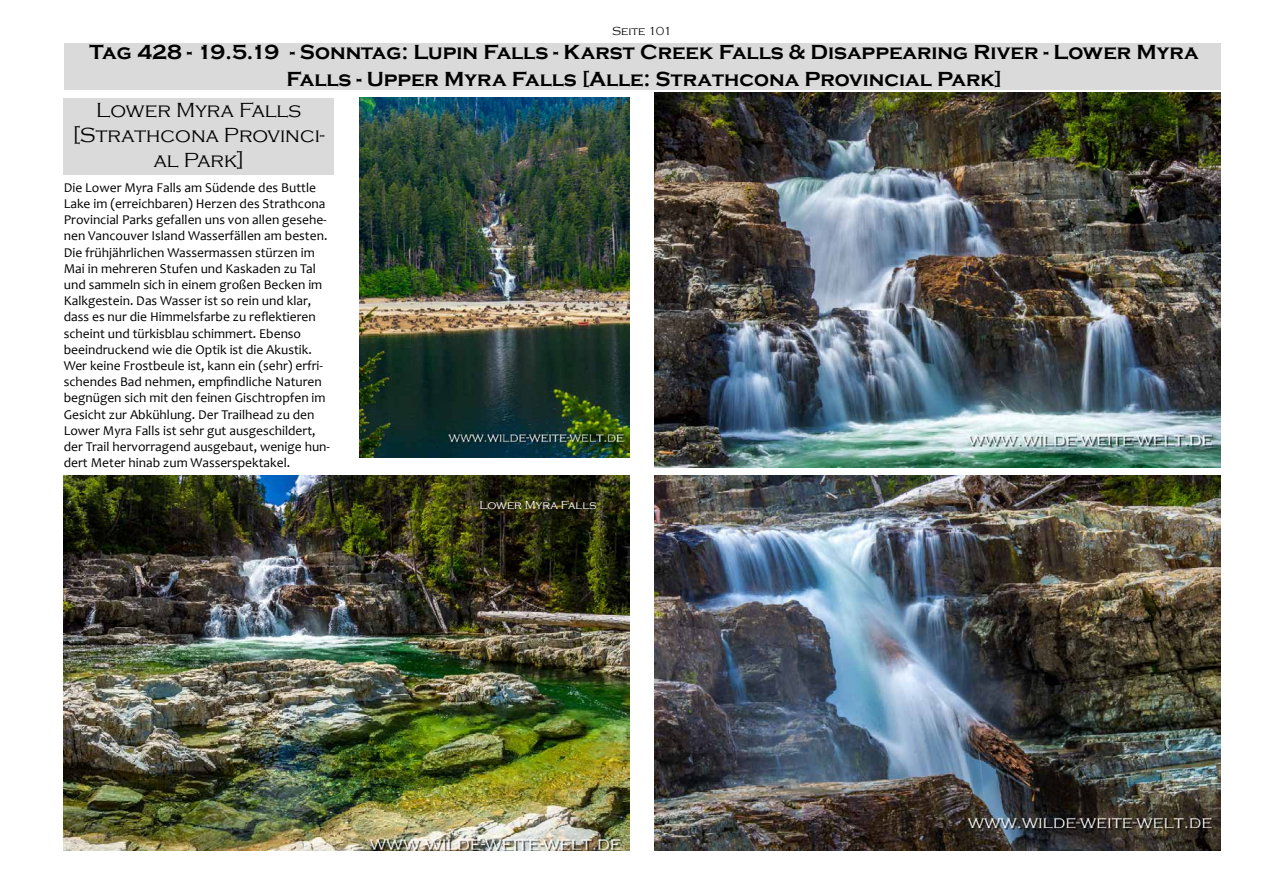
<style>
.page{position:relative;width:1263px;height:893px;background:#fff}
.page>*{position:absolute;margin:0;border:0;box-sizing:border-box;transform-origin:0 0}
.t1{font:700 21px/27px "Copperplate Gothic";color:#000;text-align:center}
.t2{font:300 21px/25.2px "Copperplate Gothic";color:#000;text-align:center}
.t3{font:13.5px/16.2px "Candara";color:#000}
.t4{font:300 12px "Copperplate Gothic";color:#fff}
.t5{font:300 12px "Copperplate Gothic";color:#000}
</style>
<div class="page">
<div style="left:64px;top:43px;width:1156px;height:47px;background:#dadada"></div>
<div style="left:64px;top:98px;width:270px;height:76px;background:#dadada"></div>
<img style="left:359px;top:98px;width:270px;height:359px">
<img style="left:655px;top:475px;width:565px;height:375px">
<img style="left:655px;top:92px;width:565px;height:376px">
<img style="left:64px;top:475px;width:565px;height:375px">
<p class="t5" style="left:612px;top:25px;width:61px">Seite 101</p>
<h1 class="t1" style="left:90px;top:39px;width:1111px">Tag 428 - 19.5.19 - Sonntag: Lupin Falls - Karst Creek Falls &amp; Disappearing River - Lower Myra<br>Falls - Upper Myra Falls [Alle: Strathcona Provincial Park]</h1>
<h1 class="t2" style="left:73px;top:98px;width:252px">Lower Myra Falls [Strathcona Provinci&shy;al Park]</h1>
<p class="t3" style="left:64px;top:179px;width:268px">Die Lower Myra Falls am Südende des Buttle Lake im (erreichbaren) Herzen des Strathcona Provincial Parks gefallen uns von allen gesehe&shy;nen Vancouver Island Wasserfällen am besten.<br>Die frühjährlichen Wassermassen stürzen im Mai in mehreren Stufen und Kaskaden zu Tal und sammeln sich in einem großen Becken im Kalkgestein. Das Wasser ist so rein und klar, dass es nur die Himmelsfarbe zu reflektieren scheint und türkisblau schimmert. Ebenso beeindruckend wie die Optik ist die Akustik.<br>Wer keine Frostbeule ist, kann ein (sehr) erfri&shy;schendes Bad nehmen, empfindliche Naturen begnügen sich mit den feinen Gischtropfen im Gesicht zur Abkühlung. Der Trailhead zu den Lower Myra Falls ist sehr gut ausgeschildert, der Trail hervorragend ausgebaut, wenige hun&shy;dert Meter hinab zum Wasserspektakel.</p>
<p class="t4" style="left:479px;top:498px;width:119px">Lower Myra Falls</p>
</div>
